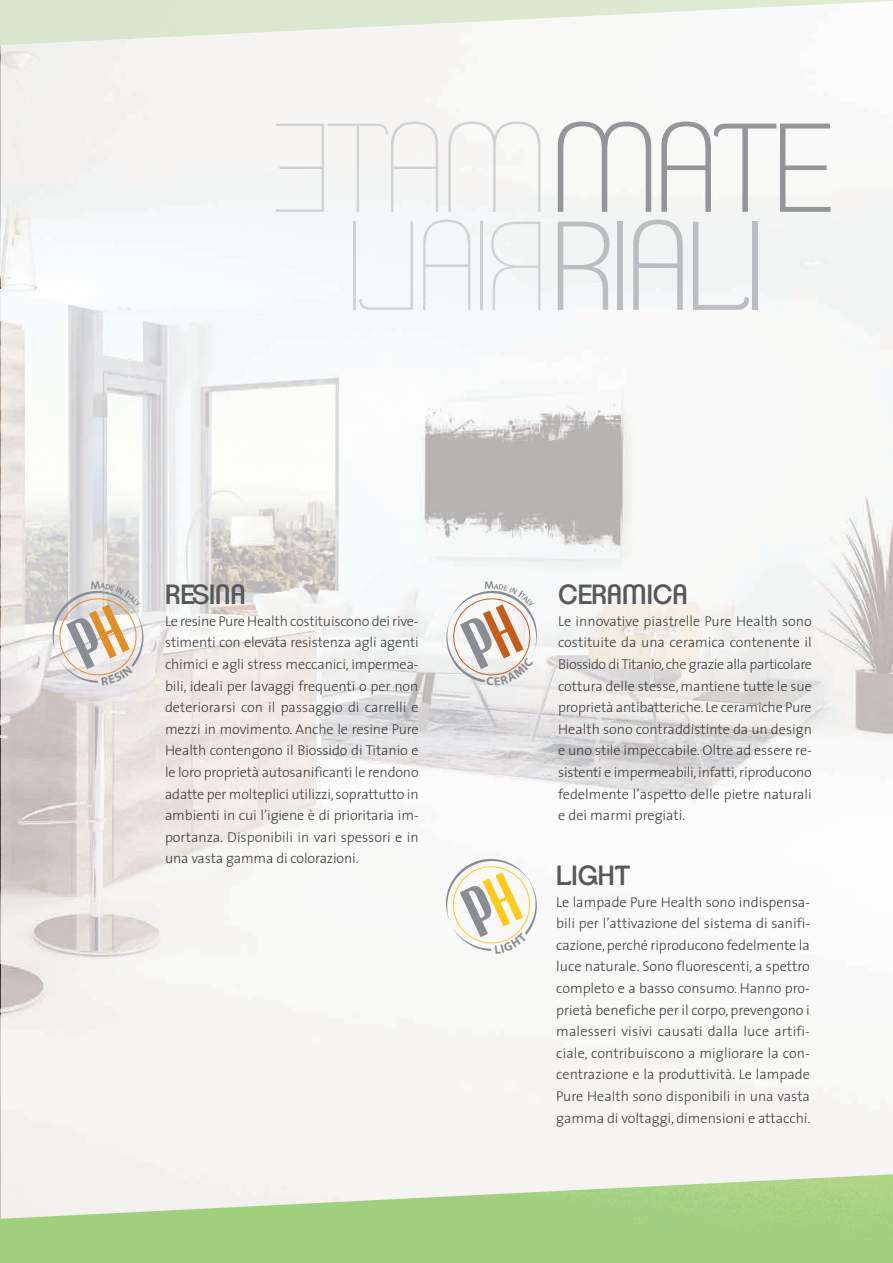
<style>
.page{position:relative;width:893px;height:1263px;background:#fff}
.page>*{position:absolute;margin:0;border:0;box-sizing:border-box;transform-origin:0 0}
.t1{font:200 122.55px "Clemente P Dac";letter-spacing:-.025em;color:#bcbdc0}
.t2{font:200 122.55px "Clemente P Dac";color:#939598}
.t3{font:27px "Clemente P Dai";color:#57585a}
.t4{font:300 14.25px/21.6px "The Sans";color:#3e3e3f;text-align:justify}
</style>
<div class="page">
<img style="left:0;top:95px;width:893px;height:1077px">
<img style="left:0;top:1173px;width:893px;height:90px">
<img style="left:0;top:1219px;width:1px;height:44px">
<div style="left:0;top:46px;width:477px;height:49px;background:#f5f4f3"></div>
<svg style="left:50px;top:581px;width:97px;height:104px"></svg>
<svg style="left:445px;top:581px;width:95px;height:105px"></svg>
<svg style="left:443px;top:857px;width:97px;height:96px"></svg>
<div style="left:276px;top:122px;width:264px;height:90px;background:#f6f5f4"></div>
<div style="left:353px;top:220px;width:187px;height:90px;background:#f5f8f8"></div>
<h2 class="t3" style="left:165px;top:583px;width:82px">RESINA</h2>
<p class="t4" style="left:165px;top:612px;width:255px">Le resine Pure Health costituiscono dei rive&shy;stimenti con elevata resistenza agli agenti chimici e agli stress meccanici, impermea&shy;bili, ideali per lavaggi frequenti o per non deteriorarsi con il passaggio di carrelli e mezzi in movimento. Anche le resine Pure Health contengono il Biossido di Titanio e le loro proprietà autosanificanti le rendono adatte per molteplici utilizzi, soprattutto in ambienti in cui l’igiene è di prioritaria im&shy;portanza. Disponibili in vari spessori e in una vasta gamma di colorazioni.</p>
<h1 class="t2" style="left:551px;top:114px;width:286px">mATE</h1>
<h1 class="t1" style="left:551px;top:212px;width:215px">RiALi</h1>
<h2 class="t3" style="left:558px;top:583px;width:131px">CERAMICA</h2>
<p class="t4" style="left:558px;top:612px;width:255px">Le innovative piastrelle Pure Health sono costituite da una ceramica contenente il Biossido di Titanio, che grazie alla particolare cottura delle stesse, mantiene tutte le sue proprietà antibatteriche. Le ceramiche Pure Health sono contraddistinte da un design e uno stile impeccabile. Oltre ad essere re&shy;sistenti e impermeabili, infatti, riproducono fedelmente l’aspetto delle pietre naturali e dei marmi pregiati.</p>
<h2 class="t3" style="left:556px;top:863px;width:75px">LIGHT</h2>
<p class="t4" style="left:556px;top:892px;width:256px">Le lampade Pure Health sono indispensa&shy;bili per l’attivazione del sistema di sanifi&shy;cazione, perché riproducono fedelmente la luce naturale. Sono fluorescenti, a spettro completo e a basso consumo. Hanno pro&shy;prietà benefiche per il corpo, prevengono i malesseri visivi causati dalla luce artifi&shy;ciale, contribuiscono a migliorare la con&shy;centrazione e la produttività. Le lampade Pure Health sono disponibili in una vasta gamma di voltaggi, dimensioni e attacchi.</p>
</div>
